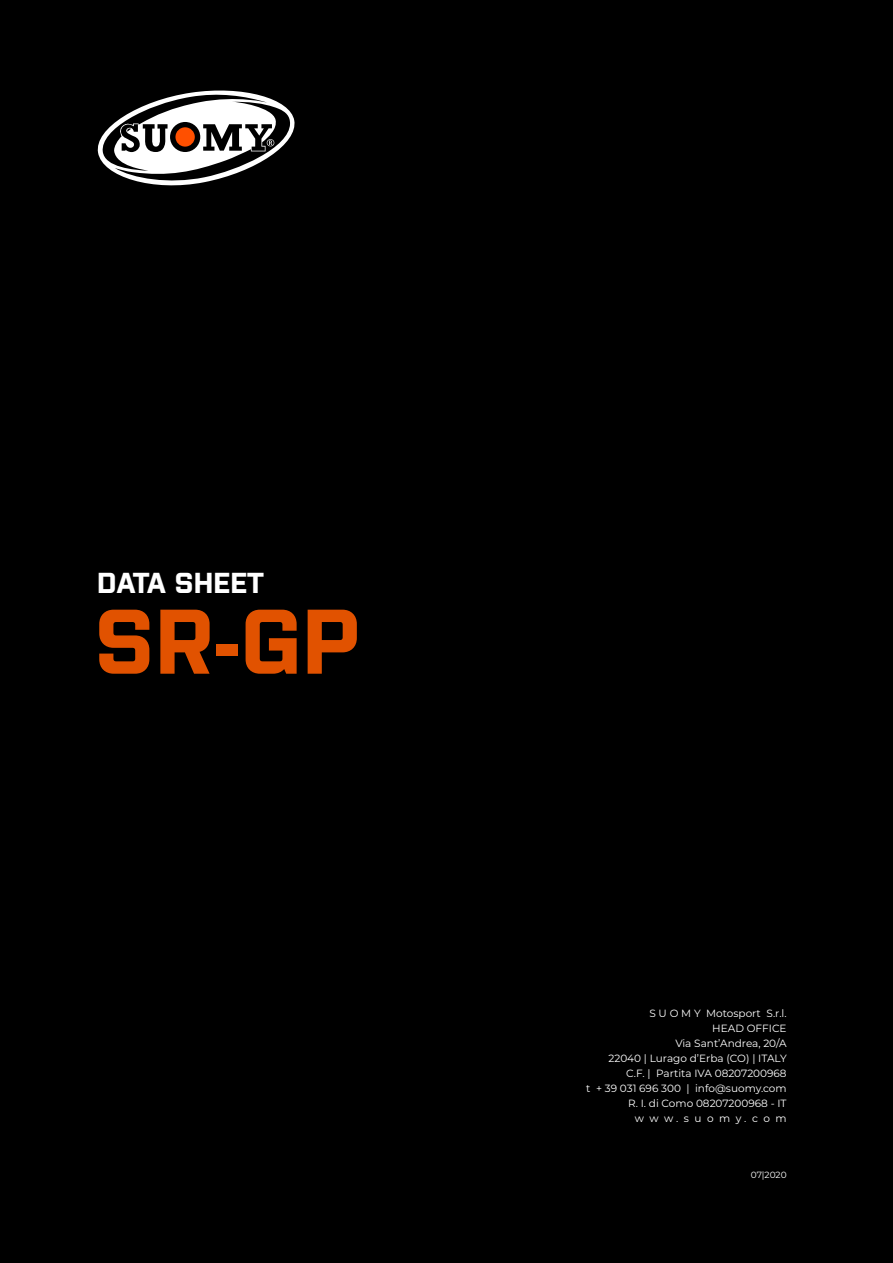
<style>
.page{position:relative;width:893px;height:1263px;background:#000}
.page>*{position:absolute;margin:0;border:0;box-sizing:border-box;transform-origin:0 0}
.Titolo_principale{font:700 91.5px "Purista";color:#e15200}
.Titolo_breve{font:700 28.8px "Purista";color:#fff}
.t1{font:10.5px "Montserrat";color:#fff}
.t2{font:9px "Montserrat";letter-spacing:-.005em;color:#fff}
</style>
<div class="page">
<svg style="left:97px;top:90px;width:198px;height:96px"></svg>
<p class="Titolo_breve" style="left:97px;top:566px;width:168px">DATA SHEET</p>
<p class="Titolo_principale" style="left:94px;top:589px;width:267px">SR-GP</p>
<p class="t1" style="left:649px;top:1006px;width:139px">S U O M Y Motosport S.r.l.</p>
<p class="t1" style="left:712px;top:1021px;width:76px">HEAD OFFICE</p>
<p class="t1" style="left:675px;top:1036px;width:113px">Via Sant’Andrea, 20/A</p>
<p class="t1" style="left:608px;top:1051px;width:180px">22040 | Lurago d’Erba (CO) | ITALY</p>
<p class="t1" style="left:626px;top:1066px;width:162px">C.F. | Partita IVA 08207200968</p>
<p class="t1" style="left:586px;top:1081px;width:202px">t + 39 031 696 300 | info@suomy.com</p>
<p class="t1" style="left:628px;top:1096px;width:160px">R. I. di Como 08207200968 - IT</p>
<p class="t1" style="left:635px;top:1111px;width:153px">w w w . s u o m y . c o m</p>
<p class="t2" style="left:751px;top:1168px;width:37px">07|2020</p>
</div>
